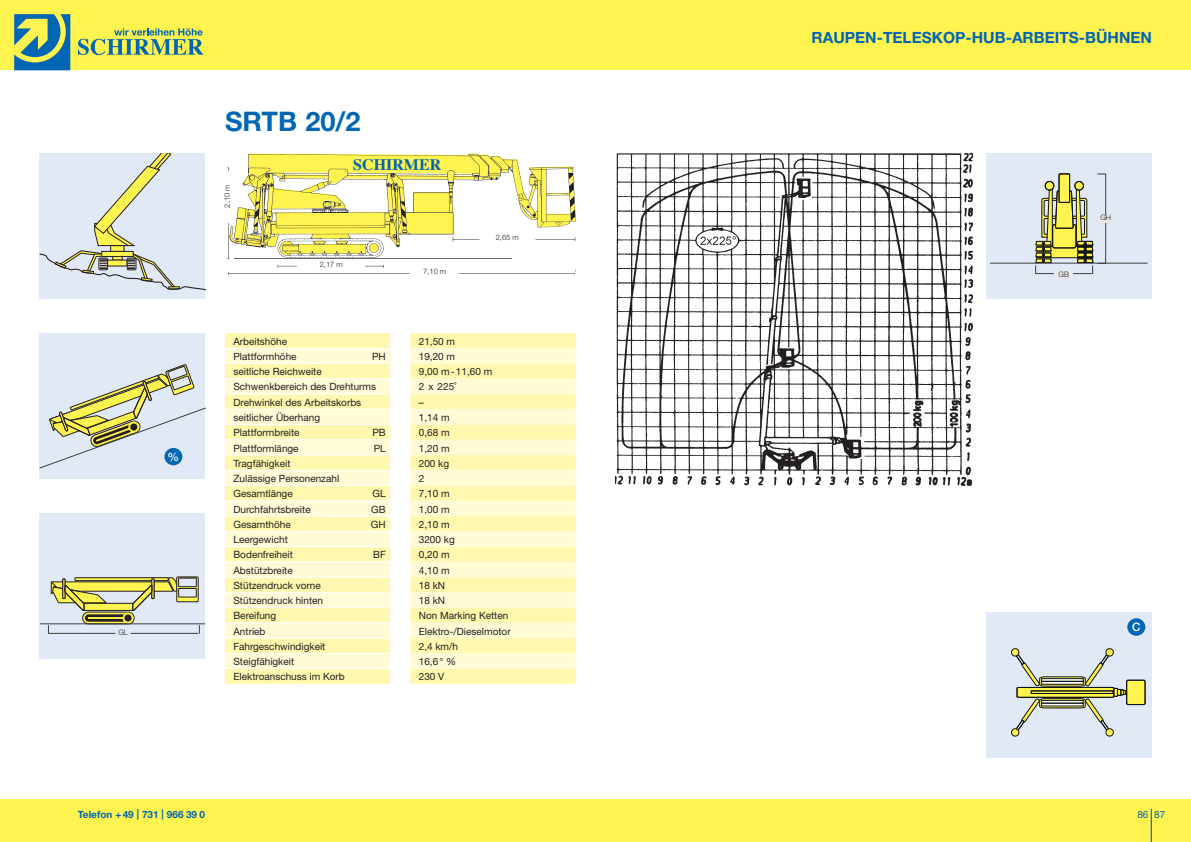
<style>
.page{position:relative;width:1191px;height:842px;background:#fff}
.page>*{position:absolute;margin:0;border:0;box-sizing:border-box;transform-origin:0 0}
.t1{font:700 27px "Helvetica Neue LT Std";color:#0166b3}
.t2{font:700 16px "Times";color:#0166b3}
.t3{font:700 15.5px "Helvetica Neue LT Std";color:#0166b3}
.t4{font:500 11.7px "Helvetica Neue LT Std";color:#fff}
.t5{font:500 11.6px "Helvetica Neue LT Std";color:#fff}
.t6{font:10px "Helvetica Neue LT Std";color:#231f20}
.t7{font:700 10px "Helvetica Neue LT Std";color:#0166b3}
.t8{font:10px "Helvetica Neue LT Std";color:#0166b3}
.t9{font:300 7.5px "Helvetica Neue LT Std";color:#231f20}
.s1{font-family:"Myriad";font-size:10.5px}
</style>
<div class="page">
<div style="left:0;top:799px;width:1191px;height:43px;background:#fff34f"></div>
<hr style="left:1150px;top:809px;width:1px;height:33px;background:#0166b3">
<div style="left:0;top:0;width:1191px;height:70px;background:#fff34f"></div>
<svg style="left:14px;top:14px;width:56px;height:56px"></svg>
<svg style="left:78px;top:28px;width:125px;height:27px"></svg>
<div style="left:225px;top:333px;width:351px;height:351px;background:#fff8ae"></div>
<svg style="left:390px;top:333px;width:20px;height:351px"></svg>
<svg style="left:225px;top:348px;width:351px;height:321px;background:#fff9c7"></svg>
<hr style="left:225px;top:348px;width:165px;height:1px;background:#fff">
<hr style="left:225px;top:363px;width:165px;height:1px;background:#fff">
<hr style="left:225px;top:379px;width:165px;height:1px;background:#fff">
<hr style="left:225px;top:394px;width:165px;height:1px;background:#fff">
<hr style="left:225px;top:409px;width:165px;height:1px;background:#fff">
<hr style="left:225px;top:424px;width:165px;height:1px;background:#fff">
<hr style="left:225px;top:440px;width:165px;height:1px;background:#fff">
<hr style="left:225px;top:455px;width:165px;height:1px;background:#fff">
<hr style="left:225px;top:470px;width:165px;height:1px;background:#fff">
<hr style="left:225px;top:485px;width:165px;height:1px;background:#fff">
<hr style="left:225px;top:501px;width:165px;height:1px;background:#fff">
<hr style="left:225px;top:516px;width:165px;height:1px;background:#fff">
<hr style="left:225px;top:531px;width:165px;height:1px;background:#fff">
<hr style="left:225px;top:546px;width:165px;height:1px;background:#fff">
<hr style="left:225px;top:562px;width:165px;height:1px;background:#fff">
<hr style="left:225px;top:577px;width:165px;height:1px;background:#fff">
<hr style="left:225px;top:592px;width:165px;height:1px;background:#fff">
<hr style="left:225px;top:607px;width:165px;height:1px;background:#fff">
<hr style="left:225px;top:623px;width:165px;height:1px;background:#fff">
<hr style="left:225px;top:638px;width:165px;height:1px;background:#fff">
<hr style="left:225px;top:653px;width:165px;height:1px;background:#fff">
<hr style="left:225px;top:668px;width:165px;height:1px;background:#fff">
<img style="left:226px;top:153px;width:350px;height:122px">
<img style="left:615px;top:153px;width:357px;height:334px">
<div style="left:985px;top:153px;width:166px;height:145px;background:#e1e9f6"></div>
<div style="left:1059px;top:174px;width:10px;height:28px;background:#fff34f"></div>
<div style="left:1058px;top:174px;width:11px;height:29px;border:1px solid #111416"></div>
<div style="left:1045px;top:181px;width:9px;height:9px;background:#fff34f;border:1px solid #111416;border-radius:50%"></div>
<div style="left:1045px;top:181px;width:9px;height:9px;border:1px solid #111416;border-radius:50%"></div>
<div style="left:1074px;top:181px;width:9px;height:9px;background:#fff34f;border:1px solid #111416;border-radius:50%"></div>
<div style="left:1074px;top:181px;width:9px;height:9px;border:1px solid #111416;border-radius:50%"></div>
<hr style="left:990px;top:263px;width:157px;height:1px;background:#3e3e3f">
<hr style="left:1105px;top:174px;width:1px;height:90px;background:#3e3e3f">
<svg style="left:1035px;top:185px;width:71px;height:89px"></svg>
<div style="left:1054px;top:271px;width:18px;height:8px;background:#e7e8e9"></div>
<div style="left:1096px;top:215px;width:18px;height:7px;background:#e7e8e9"></div>
<div style="left:40px;top:153px;width:165px;height:145px;background:#e1e9f6"></div>
<svg style="left:40px;top:153px;width:165px;height:138px"></svg>
<div style="left:40px;top:513px;width:165px;height:145px;background:#e1e9f6"></div>
<div style="left:83px;top:612px;width:51px;height:12px;background:#fff34f;border-radius:6px"></div>
<div style="left:82px;top:612px;width:52px;height:12px;border:1px solid #231f20;border-radius:6px"></div>
<div style="left:85px;top:614px;width:47px;height:8px;border:3px solid #231f20;border-radius:2px"></div>
<div style="left:123px;top:613px;width:10px;height:10px;border:1px solid #fff34f;border-radius:50%"></div>
<div style="left:124px;top:614px;width:8px;height:8px;background:#231f20;border-radius:50%"></div>
<div style="left:124px;top:614px;width:8px;height:8px;border:1px solid #fff34f;border-radius:50%"></div>
<svg style="left:51px;top:576px;width:148px;height:40px"></svg>
<hr style="left:48px;top:633px;width:67px;height:1px;background:#3e3e3f">
<hr style="left:131px;top:633px;width:67px;height:1px;background:#3e3e3f">
<hr style="left:40px;top:623px;width:165px;height:1px;background:#3e3e3f">
<div style="left:40px;top:333px;width:165px;height:145px;background:#e1e9f6"></div>
<svg style="left:39px;top:364px;width:167px;height:105px"></svg>
<div style="left:164px;top:448px;width:18px;height:17px;background:#0166b3;border-radius:50%"></div>
<div style="left:985px;top:612px;width:166px;height:145px;background:#e1e9f6"></div>
<div style="left:1126px;top:680px;width:19px;height:25px;background:#fff34f;border:1px solid #111416"></div>
<div style="left:1126px;top:680px;width:19px;height:25px;border:1px solid #111416"></div>
<div style="left:1108px;top:690px;width:18px;height:4px;border:1px solid #111416"></div>
<div style="left:1105px;top:690px;width:18px;height:5px;border:1px solid #111416"></div>
<div style="left:1103px;top:689px;width:18px;height:6px;border:1px solid #111416"></div>
<div style="left:1100px;top:688px;width:17px;height:8px;background:#66632a"></div>
<div style="left:1099px;top:688px;width:18px;height:9px;border:1px solid #111416"></div>
<svg style="left:1011px;top:648px;width:103px;height:88px"></svg>
<div style="left:1041px;top:703px;width:42px;height:3px;border:1px solid #111416"></div>
<div style="left:1041px;top:700px;width:42px;height:3px;border:1px solid #111416"></div>
<div style="left:1127px;top:618px;width:18px;height:18px;background:#0166b3;border-radius:50%"></div>
<p class="t5" style="left:168px;top:450px;width:13px">%</p>
<p class="t9" style="left:118px;top:628px;width:11px">GL</p>
<h1 class="t1" style="left:225px;top:105px;width:137px">SRTB 20/2</h1>
<p class="t9" style="left:223px;top:208px;width:24px;rotate:-90deg">2,10 m</p>
<h2 class="t2" style="left:353px;top:149px;width:89px">SCHIRMER</h2>
<p class="t9" style="left:320px;top:260px;width:24px">2,17 m</p>
<p class="t9" style="left:423px;top:267px;width:24px">7,10 m</p>
<p class="t9" style="left:496px;top:233px;width:24px">2,65 m</p>
<p class="t6" style="left:233px;top:335px;width:55px">Arbeitshöhe</p>
<p class="t6" style="left:419px;top:335px;width:38px">21,50 m</p>
<p class="t6" style="left:233px;top:350px;width:65px">Plattformhöhe</p>
<p class="t6" style="left:372px;top:350px;width:15px">PH</p>
<p class="t6" style="left:419px;top:350px;width:38px">19,20 m</p>
<p class="t6" style="left:233px;top:366px;width:90px">seitliche Reichweite</p>
<p class="t6" style="left:419px;top:366px;width:75px">9,00 m-11,60 m</p>
<p class="t6" style="left:233px;top:381px;width:144px">Schwenkbereich des Drehturms</p>
<p class="t6" style="left:419px;top:381px;width:39px">2 x 225˚</p>
<p class="t6" style="left:233px;top:396px;width:129px">Drehwinkel des Arbeitskorbs</p>
<p class="t6" style="left:419px;top:396px;width:6px">–</p>
<p class="t6" style="left:233px;top:411px;width:88px">seitlicher Überhang</p>
<p class="t6" style="left:419px;top:411px;width:32px">1,14 m</p>
<p class="t6" style="left:233px;top:427px;width:68px">Plattformbreite</p>
<p class="t6" style="left:372px;top:427px;width:15px">PB</p>
<p class="t6" style="left:419px;top:427px;width:32px">0,68 m</p>
<p class="t6" style="left:233px;top:442px;width:67px">Plattformlänge</p>
<p class="t6" style="left:374px;top:442px;width:14px">PL</p>
<p class="t6" style="left:419px;top:442px;width:32px">1,20 m</p>
<p class="t6" style="left:233px;top:457px;width:59px">Tragfähigkeit</p>
<p class="t6" style="left:419px;top:457px;width:32px">200 kg</p>
<p class="t6" style="left:233px;top:472px;width:107px">Zulässige Personenzahl</p>
<p class="t6" style="left:419px;top:472px;width:7px">2</p>
<p class="t6" style="left:233px;top:488px;width:61px">Gesamtlänge</p>
<p class="t6" style="left:372px;top:488px;width:15px">GL</p>
<p class="t6" style="left:419px;top:488px;width:32px">7,10 m</p>
<p class="t6" style="left:233px;top:503px;width:79px">Durchfahrtsbreite</p>
<p class="t6" style="left:371px;top:503px;width:16px">GB</p>
<p class="t6" style="left:419px;top:503px;width:32px">1,00 m</p>
<p class="t6" style="left:233px;top:518px;width:59px">Gesamthöhe</p>
<p class="t6" style="left:371px;top:518px;width:16px">GH</p>
<p class="t6" style="left:419px;top:518px;width:32px">2,10 m</p>
<p class="t6" style="left:233px;top:533px;width:56px">Leergewicht</p>
<p class="t6" style="left:419px;top:533px;width:37px">3200 kg</p>
<p class="t6" style="left:233px;top:549px;width:61px">Bodenfreiheit</p>
<p class="t6" style="left:373px;top:549px;width:14px">BF</p>
<p class="t6" style="left:419px;top:549px;width:32px">0,20 m</p>
<p class="t6" style="left:233px;top:564px;width:61px">Abstützbreite</p>
<p class="t6" style="left:419px;top:564px;width:32px">4,10 m</p>
<p class="t6" style="left:233px;top:579px;width:89px">Stützendruck vorne</p>
<p class="t6" style="left:419px;top:579px;width:28px">18 kN</p>
<p class="t6" style="left:233px;top:594px;width:91px">Stützendruck hinten</p>
<p class="t6" style="left:419px;top:594px;width:28px">18 kN</p>
<p class="t6" style="left:233px;top:610px;width:44px">Bereifung</p>
<p class="t6" style="left:419px;top:610px;width:91px">Non Marking Ketten</p>
<p class="t6" style="left:233px;top:625px;width:34px">Antrieb</p>
<p class="t6" style="left:419px;top:625px;width:93px">Elektro-/Dieselmotor</p>
<p class="t6" style="left:233px;top:640px;width:93px">Fahrgeschwindigkeit</p>
<p class="t6" style="left:419px;top:640px;width:41px">2,4 km/h</p>
<p class="t6" style="left:233px;top:655px;width:62px">Steigfähigkeit</p>
<p class="t6" style="left:419px;top:655px;width:39px">16,6° %</p>
<p class="t6" style="left:233px;top:671px;width:113px">Elektroanschuss im Korb</p>
<p class="t6" style="left:419px;top:671px;width:27px">230 V</p>
<h3 class="t3" style="left:811px;top:28px;width:342px">RAUPEN-TELESKOP-HUB-ARBEITS-BÜHNEN</h3>
<p class="t9" style="left:1058px;top:269px;width:12px">GB</p>
<p class="t9" style="left:1100px;top:213px;width:12px">GH</p>
<p class="t4" style="left:1132px;top:620px;width:10px">C</p>
<p class="t7" style="left:78px;top:808px;width:129px">Telefon +49 <span class="s1">|</span> 731 <span class="s1">|</span> 966 39 0</p>
<p class="t8" style="left:1137px;top:808px;width:29px">86 87</p>
</div>
